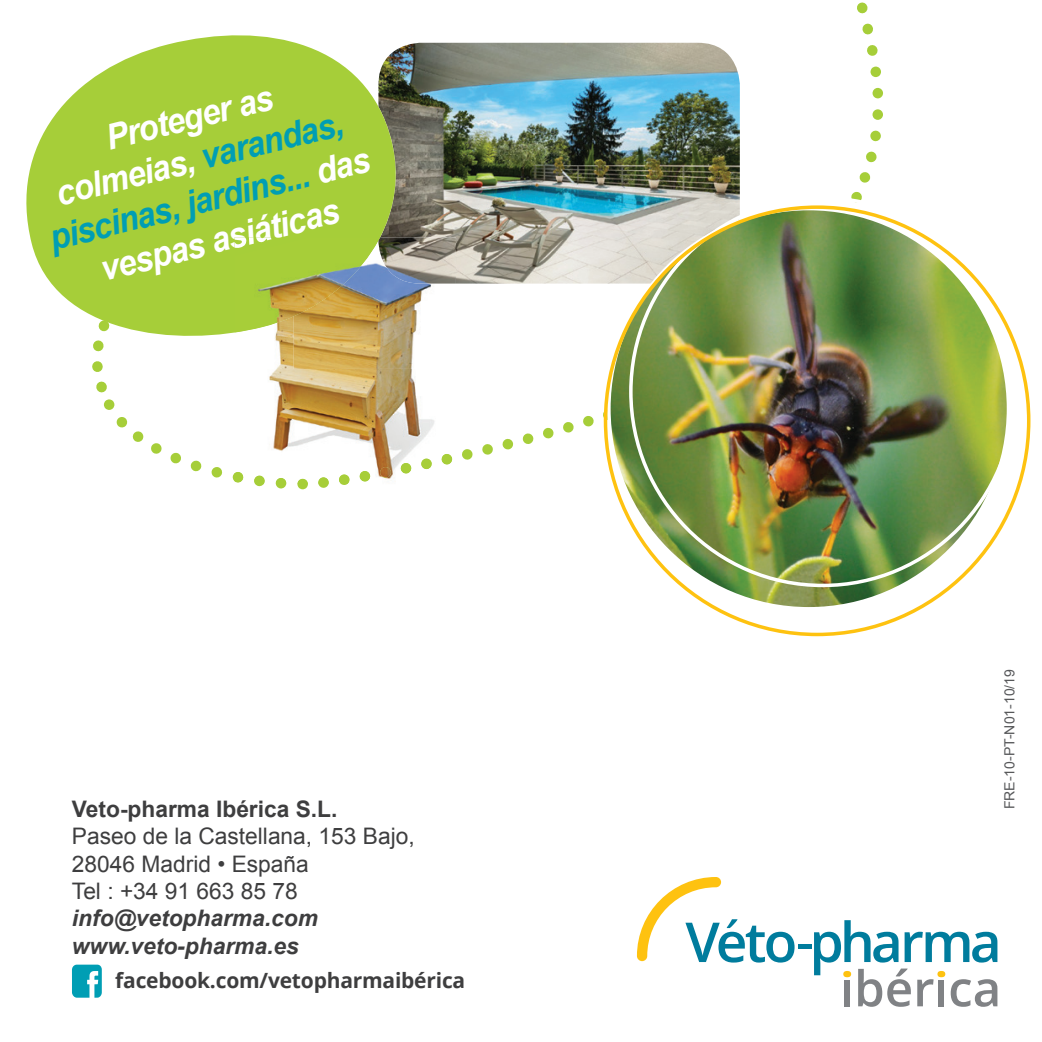
<style>
.page{position:relative;width:1042px;height:1042px;background:#fff}
.page>*{position:absolute;margin:0;border:0;box-sizing:border-box;transform-origin:0 0}
.t1{font:italic 700 35px/42px "Arial";color:#fff;text-align:center;scale:.93 1}
.t2{font:22.75px/27.3px "Arial";color:#3e3e3f}
.t3{font:italic 700 22.75px/27.3px "Arial";color:#3e3e3f}
.t4{font:700 22.75px "Arial";color:#3e3e3f}
.t5{font:700 21px "Open Sans";letter-spacing:-.01em;color:#3e3e3f}
.t6{font:14px "Arial";color:#57585a}
.s1{color:#009eb4}
</style>
<div class="page">
<svg style="left:92px;top:349px;width:12px;height:56px"></svg>
<svg style="left:104px;top:2px;width:777px;height:487px"></svg>
<hr style="left:798px;top:944px;width:13px;height:4px;background:#007c9d">
<svg style="left:637px;top:877px;width:157px;height:85px"></svg>
<svg style="left:814px;top:920px;width:183px;height:87px"></svg>
<img style="left:294px;top:2px;width:531px;height:367px">
<svg style="left:740px;top:88px;width:143px;height:134px"></svg>
<img style="left:414px;top:43px;width:326px;height:241px">
<img style="left:609px;top:209px;width:399px;height:400px;border-radius:200px">
<svg style="left:26px;top:20px;width:388px;height:329px;fill:#a6ce39"></svg>
<img style="left:234px;top:332px;width:222px;height:152px">
<img style="left:234px;top:472px;width:52px;height:12px">
<img style="left:318px;top:454px;width:135px;height:30px">
<svg style="left:297px;top:479px;width:11px;height:5px"></svg>
<img style="left:294px;top:284px;width:162px;height:85px">
<img style="left:380px;top:237px;width:76px;height:47px">
<img style="left:234px;top:237px;width:146px;height:95px">
<img style="left:234px;top:237px;width:74px;height:19px">
<svg style="left:72px;top:964px;width:30px;height:33px"></svg>
<p class="t1" style="left:25px;top:138px;width:355px;rotate:-14deg">Proteger as<br>colmeias, <span class="s1">varandas, piscinas, jardins...</span> das vespas asiáticas</p>
<p class="t4" style="left:72px;top:794px;width:267px">Veto-pharma Ibérica S.L.</p>
<p class="t2" style="left:72px;top:823px;width:344px">Paseo de la Castellana, 153 Bajo,<br>28046 Madrid • España<br>Tel : +34 91 663 85 78</p>
<p class="t3" style="left:72px;top:905px;width:247px">info@vetopharma.com www.veto-pharma.es</p>
<p class="t5" style="left:115px;top:965px;width:351px">facebook.com/vetopharmaibérica</p>
<p class="t6" style="left:1000px;top:809px;width:142px;rotate:-90deg">FRE-10-PT-N01-10/19</p>
</div>
